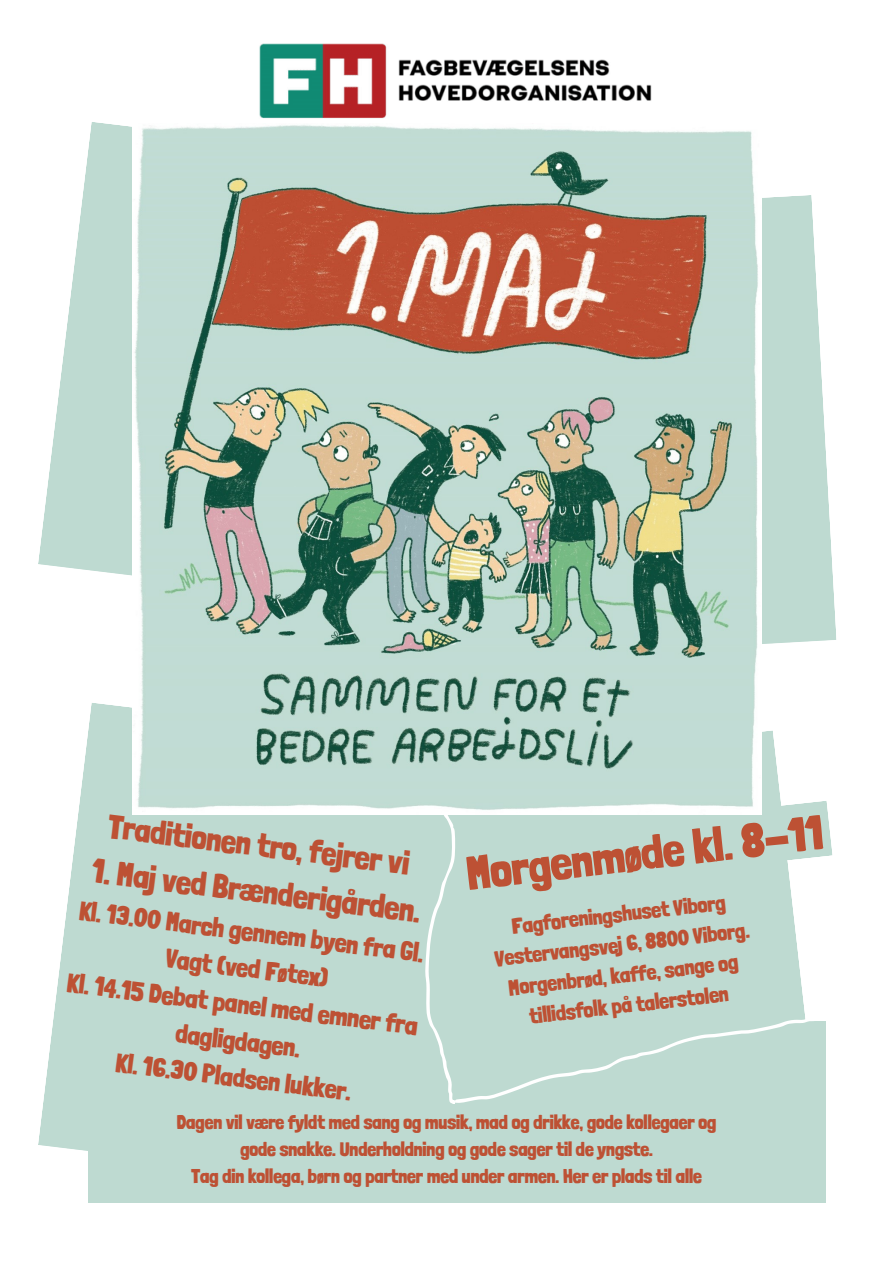
<style>
.page{position:relative;width:893px;height:1263px;background:#fff}
.page>*{position:absolute;margin:0;border:0;box-sizing:border-box;transform-origin:0 0}
.t1{font:900 47.25px "Londrina Solid";color:#bd5134}
.t2{font:900 33px "Londrina Solid";color:#bd5134}
.t3{font:900 26.25px/36.5px "Londrina Solid";color:#bd5134;text-align:center}
.t4{font:900 21.75px/30.4px "Londrina Solid";color:#bd5134;text-align:center}
.t5{font:900 19.5px "Londrina Solid";color:#bd5134}
</style>
<div class="page">
<div style="left:88px;top:1021px;width:737px;height:181px;background:#bedad1"></div>
<svg style="left:762px;top:730px;width:19px;height:70px"></svg>
<svg style="left:38px;top:703px;width:387px;height:448px;fill:#bedad1"></svg>
<svg style="left:762px;top:195px;width:74px;height:449px;fill:#bedad1"></svg>
<img style="left:259px;top:43px;width:393px;height:75px">
<svg style="left:38px;top:122px;width:94px;height:454px;fill:#bedad1"></svg>
<img style="left:132px;top:125px;width:626px;height:690px">
<svg style="left:425px;top:800px;width:407px;height:304px"></svg>
<h2 class="t2" style="left:111px;top:807px;width:304px;rotate:7deg">Traditionen tro, fejrer vi</h2>
<h2 class="t3" style="left:82px;top:892px;width:348px;rotate:7deg">Kl. 13.00 March gennem byen fra Gl.</h2>
<h2 class="t2" style="left:95px;top:851px;width:332px;rotate:7deg">1. Maj ved Brænderigården.</h2>
<h2 class="t3" style="left:74px;top:928px;width:354px;rotate:7deg">Vagt (ved Føtex)<br>Kl. 14.15 Debat panel med emner fra dagligdagen.<br>Kl. 16.30 Pladsen lukker.</h2>
<h1 class="t1" style="left:463px;top:847px;width:360px;rotate:-7deg">Morgenmøde kl. 8-11</h1>
<h3 class="t4" style="left:489px;top:915px;width:257px;rotate:-7deg">Fagforeningshuset Viborg<br>Vestervangsvej 6, 8800 Viborg.<br>Morgenbrød, kaffe, sange og tillidsfolk på talerstolen</h3>
<p class="t5" style="left:177px;top:1111px;width:541px">Dagen vil være fyldt med sang og musik, mad og drikke, gode kollegaer og</p>
<p class="t5" style="left:240px;top:1138px;width:414px">gode snakke. Underholdning og gode sager til de yngste.</p>
<p class="t5" style="left:191px;top:1165px;width:512px">Tag din kollega, børn og partner med under armen. Her er plads til alle</p>
</div>
